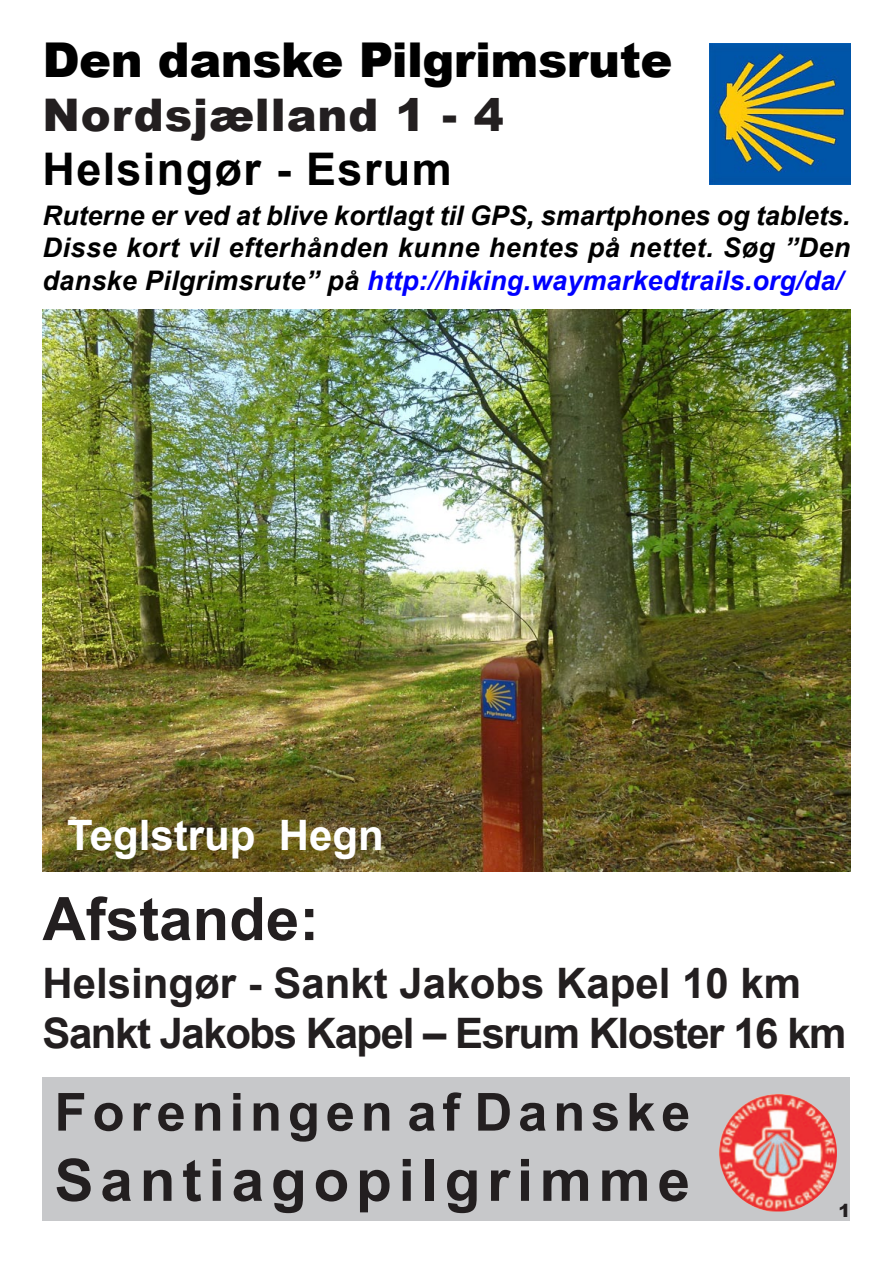
<style>
.page{position:relative;width:893px;height:1263px;background:#fff}
.page>*{position:absolute;margin:0;border:0;box-sizing:border-box;transform-origin:0 0}
.t1{font:700 60px "Arial";color:#231f20}
.t2{font:700 58.5px "Arial";letter-spacing:.115em;color:#231f20}
.t3{font:700 52.5px "Arial";letter-spacing:.11em;color:#231f20}
.t4{font:900 48px "Arial";letter-spacing:-.01em;color:#000}
.t5{font:900 45px "Arial";letter-spacing:.02em;color:#231f20}
.t6{font:700 45px "Arial";letter-spacing:.03em;color:#000}
.t7{font:700 42px "Arial";letter-spacing:-.035em;color:#231f20}
.t8{font:700 42px "Arial";color:#231f20}
.t9{font:700 42px "Arial";color:#fff}
.t10{font:italic 700 27px/32.4px "Arial";letter-spacing:.005em;color:#000;text-align:justify}
.t11{font:900 18px "Arial";color:#231f20}
.s1{color:#00f}
</style>
<div class="page">
<img style="left:43px;top:310px;width:807px;height:562px">
<div style="left:43px;top:1077px;width:807px;height:143px;background:#c7c8ca"></div>
<img style="left:719px;top:1094px;width:118px;height:117px">
<img style="left:709px;top:43px;width:141px;height:142px">
<p class="t4" style="left:43px;top:25px;width:631px">Den danske Pilgrimsrute</p>
<p class="t5" style="left:43px;top:82px;width:463px">Nordsjælland 1 - 4</p>
<p class="t6" style="left:43px;top:139px;width:411px">Helsingør - Esrum</p>
<p class="t10" style="left:43px;top:200px;width:809px">Ruterne er ved at blive kortlagt til GPS, smartphones og tablets.<br>Disse kort vil efterhånden kunne hentes på nettet. Søg ”Den danske Pilgrimsrute” på <span class="s1">http://hiking.waymarkedtrails.org/da/</span></p>
<p class="t9" style="left:67px;top:808px;width:318px">Teglstrup Hegn</p>
<p class="t1" style="left:43px;top:879px;width:278px">Afstande:</p>
<p class="t8" style="left:43px;top:955px;width:760px">Helsingør - Sankt Jakobs Kapel 10 km</p>
<p class="t7" style="left:43px;top:1006px;width:806px">Sankt Jakobs Kapel – Esrum Kloster 16 km</p>
<p class="t3" style="left:55px;top:1077px;width:637px">Foreningen af Danske</p>
<p class="t2" style="left:55px;top:1142px;width:637px">Santiagopilgrimme</p>
<p class="t11" style="left:838px;top:1198px;width:14px">1</p>
</div>
